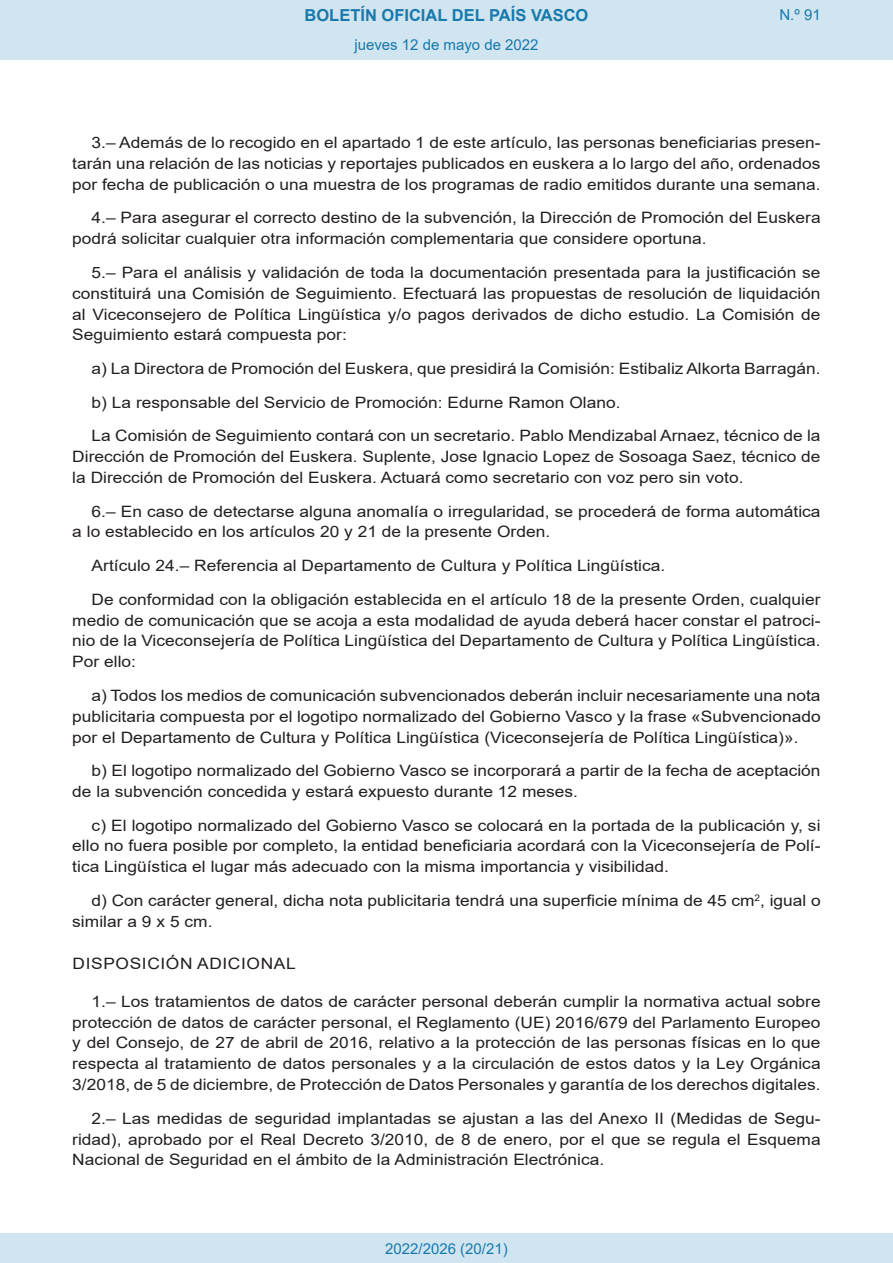
<style>
.page{position:relative;width:893px;height:1263px;background:#fff}
.page>*{position:absolute;margin:0;border:0;box-sizing:border-box;transform-origin:0 0}
.t1{font:700 16.5px "Arial";color:#1879ad}
.BOPVDetalle{font:15.6px/20.9px "Arial";color:#231f20;text-align:justify;scale:1.11 1}
.BOPVDisposicion{font:15.6px "Arial";letter-spacing:.035em;color:#231f20;scale:1.11 1}
.Paginacion_Centro{font:15px "Arial";color:#1879ad}
</style>
<div class="page">
<div style="left:0;top:0;width:893px;height:60px;background:#d0e5f0"></div>
<div style="left:0;top:1233px;width:893px;height:30px;background:#d0e5f0"></div>
<p class="t1" style="left:305px;top:3px;width:285px">BOLETÍN OFICIAL DEL PAÍS VASCO</p>
<p class="Paginacion_Centro" style="left:354px;top:35px;width:186px">jueves 12 de mayo de 2022</p>
<p class="Paginacion_Centro" style="left:779px;top:5px;width:43px">N.º 91</p>
<p class="BOPVDetalle" style="left:72px;top:132px;width:676px;text-indent:19px">3.– Además de lo recogido en el apartado 1 de este artículo, las personas beneficiarias presen&shy;tarán una relación de las noticias y reportajes publicados en euskera a lo largo del año, ordenados por fecha de publicación o una muestra de los programas de radio emitidos durante una semana.</p>
<p class="BOPVDetalle" style="left:72px;top:207px;width:676px;text-indent:19px">4.– Para asegurar el correcto destino de la subvención, la Dirección de Promoción del Euskera podrá solicitar cualquier otra información complementaria que considere oportuna.</p>
<p class="BOPVDetalle" style="left:72px;top:262px;width:676px;text-indent:19px">5.– Para el análisis y validación de toda la documentación presentada para la justificación se constituirá una Comisión de Seguimiento. Efectuará las propuestas de resolución de liquidación al Viceconsejero de Política Lingüística y/o pagos derivados de dicho estudio. La Comisión de Seguimiento estará compuesta por:</p>
<p class="BOPVDetalle" style="left:92px;top:358px;width:658px">a) La Directora de Promoción del Euskera, que presidirá la Comisión: Estibaliz Alkorta Barragán.</p>
<p class="BOPVDetalle" style="left:92px;top:392px;width:478px">b) La responsable del Servicio de Promoción: Edurne Ramon Olano.</p>
<p class="BOPVDetalle" style="left:72px;top:425px;width:676px;text-indent:19px">La Comisión de Seguimiento contará con un secretario. Pablo Mendizabal Arnaez, técnico de la Dirección de Promoción del Euskera. Suplente, Jose Ignacio Lopez de Sosoaga Saez, técnico de la Dirección de Promoción del Euskera. Actuará como secretario con voz pero sin voto.</p>
<p class="BOPVDetalle" style="left:72px;top:501px;width:676px;text-indent:19px">6.– En caso de detectarse alguna anomalía o irregularidad, se procederá de forma automática a lo establecido en los artículos 20 y 21 de la presente Orden.</p>
<p class="BOPVDetalle" style="left:92px;top:555px;width:518px">Artículo 24.– Referencia al Departamento de Cultura y Política Lingüística.</p>
<p class="BOPVDetalle" style="left:72px;top:589px;width:676px;text-indent:19px">De conformidad con la obligación establecida en el artículo 18 de la presente Orden, cualquier medio de comunicación que se acoja a esta modalidad de ayuda deberá hacer constar el patroci&shy;nio de la Viceconsejería de Política Lingüística del Departamento de Cultura y Política Lingüística.<br>Por ello:</p>
<p class="BOPVDetalle" style="left:72px;top:685px;width:676px;text-indent:19px">a) Todos los medios de comunicación subvencionados deberán incluir necesariamente una nota publicitaria compuesta por el logotipo normalizado del Gobierno Vasco y la frase «Subvencionado por el Departamento de Cultura y Política Lingüística (Viceconsejería de Política Lingüística)».</p>
<p class="BOPVDetalle" style="left:72px;top:760px;width:676px;text-indent:19px">b) El logotipo normalizado del Gobierno Vasco se incorporará a partir de la fecha de aceptación de la subvención concedida y estará expuesto durante 12 meses.</p>
<p class="BOPVDetalle" style="left:72px;top:814px;width:676px;text-indent:19px">c) El logotipo normalizado del Gobierno Vasco se colocará en la portada de la publicación y, si ello no fuera posible por completo, la entidad beneficiaria acordará con la Viceconsejería de Polí&shy;tica Lingüística el lugar más adecuado con la misma importancia y visibilidad.</p>
<p class="BOPVDetalle" style="left:72px;top:890px;width:676px;text-indent:19px">d) Con carácter general, dicha nota publicitaria tendrá una superficie mínima de 45 cm<sup>2</sup>, igual o similar a 9 x 5 cm.</p>
<p class="BOPVDisposicion" style="left:73px;top:953px;width:202px">DISPOSICIÓN ADICIONAL</p>
<p class="BOPVDetalle" style="left:72px;top:991px;width:676px;text-indent:19px">1.– Los tratamientos de datos de carácter personal deberán cumplir la normativa actual sobre protección de datos de carácter personal, el Reglamento (UE) 2016/679 del Parlamento Europeo y del Consejo, de 27 de abril de 2016, relativo a la protección de las personas físicas en lo que respecta al tratamiento de datos personales y a la circulación de estos datos y la Ley Orgánica 3/2018, de 5 de diciembre, de Protección de Datos Personales y garantía de los derechos digitales.</p>
<p class="BOPVDetalle" style="left:72px;top:1108px;width:676px;text-indent:19px">2.– Las medidas de seguridad implantadas se ajustan a las del Anexo II (Medidas de Segu&shy;ridad), aprobado por el Real Decreto 3/2010, de 8 de enero, por el que se regula el Esquema Nacional de Seguridad en el ámbito de la Administración Electrónica.</p>
<p class="Paginacion_Centro" style="left:385px;top:1238px;width:124px">2022/2026 (20/21)</p>
</div>
